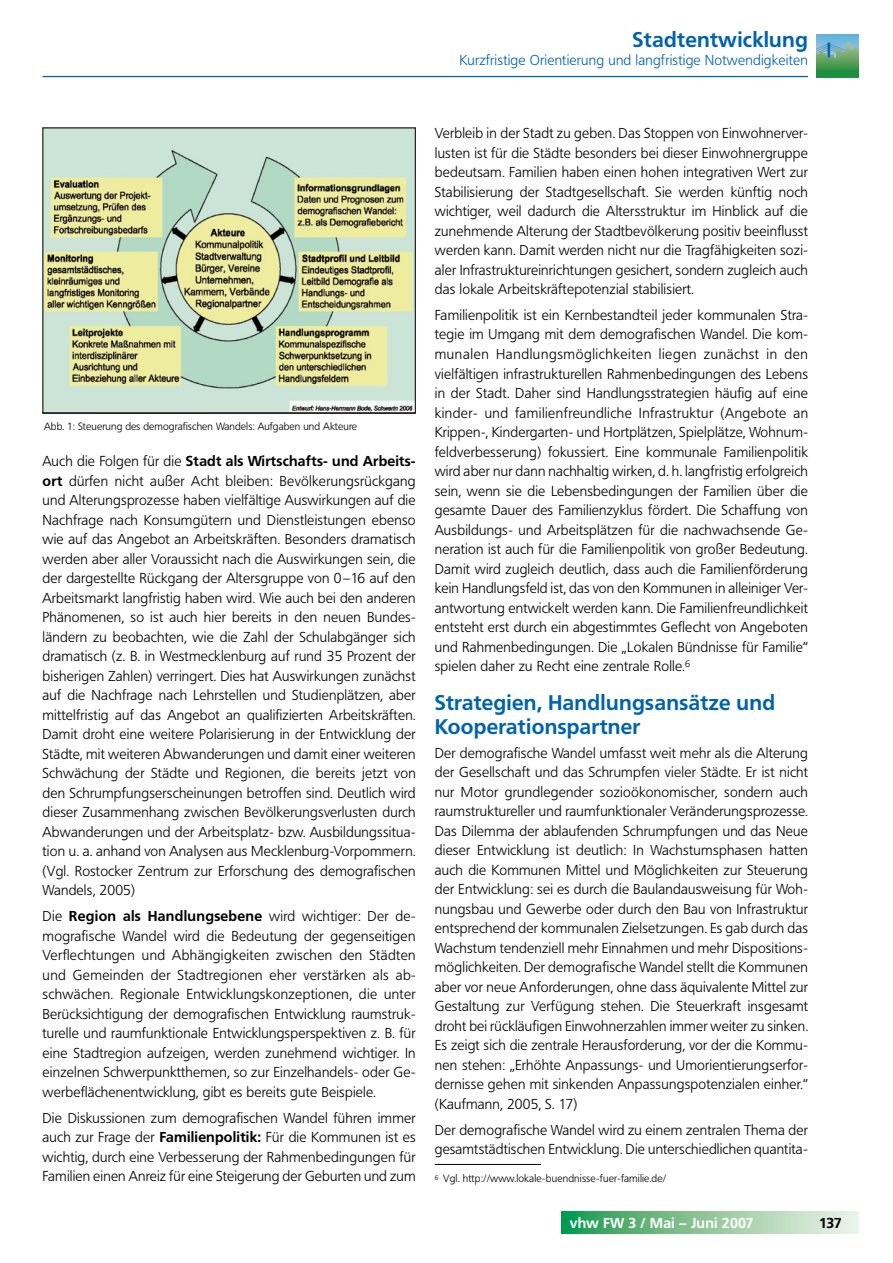
<style>
.page{position:relative;width:893px;height:1263px;background:#fff}
.page>*{position:absolute;margin:0;border:0;box-sizing:border-box;transform-origin:0 0}
.t1{font:700 21px/24px "Frutiger BQ";letter-spacing:.015em;color:#0063ae}
.t2{font:300 14.25px/19.5px "Frutiger BQ";letter-spacing:.015em;color:#000;text-align:justify}
.t3{font:300 14.25px "Frutiger BQ";letter-spacing:.015em;color:#0063ae}
.t4{font:700 14.25px "Frutiger BQ";letter-spacing:.015em;color:#fff}
.t5{font:700 14.25px "Frutiger BQ";color:#000}
.t6{font:300 10.5px "Frutiger BQ";letter-spacing:.01em;color:#000}
.s1{font-weight:700}
</style>
<div class="page">
<svg style="left:561px;top:1212px;width:298px;height:21px;background:#8ac69c"></svg>
<hr style="left:43px;top:76px;width:765px;height:1px;background:#0063ae">
<img style="left:816px;top:34px;width:43px;height:44px">
<hr style="left:435px;top:1164px;width:106px;height:1px;background:#000">
<img style="left:45px;top:130px;width:369px;height:282px">
<div style="left:43px;top:128px;width:373px;height:286px;border:1px solid #000"></div>
<h1 class="t1" style="left:633px;top:28px;width:177px">Stadtentwicklung</h1>
<p class="t3" style="left:459px;top:52px;width:350px">Kurzfristige Orientierung und langfristige Notwendigkeiten</p>
<p class="t6" style="left:44px;top:420px;width:315px">Abb. 1: Steuerung des demografischen Wandels: Aufgaben und Akteure</p>
<p class="t2" style="left:43px;top:452px;width:375px">Auch die Folgen für die <span class="s1">Stadt als Wirtschafts- und Arbeits&shy;ort</span> dürfen nicht außer Acht bleiben: Bevölkerungsrückgang und Alterungsprozesse haben vielfältige Auswirkungen auf die Nachfrage nach Konsumgütern und Dienstleistungen ebenso wie auf das Angebot an Arbeitskräften. Besonders dramatisch werden aber aller Voraussicht nach die Auswirkungen sein, die der dargestellte Rückgang der Altersgruppe von 0–16 auf den Arbeitsmarkt langfristig haben wird. Wie auch bei den anderen Phänomenen, so ist auch hier bereits in den neuen Bundes&shy;ländern zu beobachten, wie die Zahl der Schulabgänger sich dramatisch (z. B. in Westmecklenburg auf rund 35 Prozent der bisherigen Zahlen) verringert. Dies hat Auswirkungen zunächst auf die Nachfrage nach Lehrstellen und Studienplätzen, aber mittelfristig auf das Angebot an qualifizierten Arbeitskräften.<br>Damit droht eine weitere Polarisierung in der Entwicklung der Städte, mit weiteren Abwanderungen und damit einer weiteren Schwächung der Städte und Regionen, die bereits jetzt von den Schrumpfungserscheinungen betroffen sind. Deutlich wird dieser Zusammenhang zwischen Bevölkerungsverlusten durch Abwanderungen und der Arbeitsplatz- bzw. Ausbildungssitua&shy;tion u. a. anhand von Analysen aus Mecklenburg-Vorpommern. (Vgl. Rostocker Zentrum zur Erforschung des demografischen Wandels, 2005)</p>
<p class="t2" style="left:43px;top:907px;width:375px">Die <span class="s1">Region als Handlungsebene</span> wird wichtiger: Der de&shy;mografische Wandel wird die Bedeutung der gegenseitigen Verflechtungen und Abhängigkeiten zwischen den Städten und Gemeinden der Stadtregionen eher verstärken als ab&shy;schwächen. Regionale Entwicklungskonzeptionen, die unter Berücksichtigung der demografischen Entwicklung raumstruk&shy;turelle und raumfunktionale Entwicklungsperspektiven z. B. für eine Stadtregion aufzeigen, werden zunehmend wichtiger. In einzelnen Schwerpunktthemen, so zur Einzelhandels- oder Ge&shy;werbeflächenentwicklung, gibt es bereits gute Beispiele.</p>
<p class="t2" style="left:43px;top:1108px;width:375px">Die Diskussionen zum demografischen Wandel führen immer auch zur Frage der <span class="s1">Familienpolitik:</span> Für die Kommunen ist es wichtig, durch eine Verbesserung der Rahmenbedingungen für Familien einen Anreiz für eine Steigerung der Geburten und zum</p>
<p class="t2" style="left:435px;top:124px;width:375px">Verbleib in der Stadt zu geben. Das Stoppen von Einwohnerver&shy;lusten ist für die Städte besonders bei dieser Einwohnergruppe bedeutsam. Familien haben einen hohen integrativen Wert zur Stabilisierung der Stadtgesellschaft. Sie werden künftig noch wichtiger, weil dadurch die Altersstruktur im Hinblick auf die zunehmende Alterung der Stadtbevölkerung positiv beeinflusst werden kann. Damit werden nicht nur die Tragfähigkeiten sozi&shy;aler Infrastruktureinrichtungen gesichert, sondern zugleich auch das lokale Arbeitskräftepotenzial stabilisiert.</p>
<p class="t2" style="left:435px;top:305px;width:375px">Familienpolitik ist ein Kernbestandteil jeder kommunalen Stra&shy;tegie im Umgang mit dem demografischen Wandel. Die kom&shy;munalen Handlungsmöglichkeiten liegen zunächst in den vielfältigen infrastrukturellen Rahmenbedingungen des Lebens in der Stadt. Daher sind Handlungsstrategien häufig auf eine kinder- und familienfreundliche Infrastruktur (Angebote an Krippen-, Kindergarten- und Hortplätzen, Spielplätze, Wohnum&shy;feldverbesserung) fokussiert. Eine kommunale Familienpolitik wird aber nur dann nachhaltig wirken, d. h. langfristig erfolgreich sein, wenn sie die Lebensbedingungen der Familien über die gesamte Dauer des Familienzyklus fördert. Die Schaffung von Ausbildungs- und Arbeitsplätzen für die nachwachsende Ge&shy;neration ist auch für die Familienpolitik von großer Bedeutung.<br>Damit wird zugleich deutlich, dass auch die Familienförderung kein Handlungsfeld ist, das von den Kommunen in alleiniger Ver&shy;antwortung entwickelt werden kann. Die Familienfreundlichkeit entsteht erst durch ein abgestimmtes Geflecht von Angeboten und Rahmenbedingungen. Die „Lokalen Bündnisse für Familie“ spielen daher zu Recht eine zentrale Rolle.</p>
<h1 class="t1" style="left:435px;top:691px;width:342px">Strategien, Handlungsansätze und<br>Kooperationspartner</h1>
<p class="t2" style="left:435px;top:743px;width:375px">Der demografische Wandel umfasst weit mehr als die Alterung der Gesellschaft und das Schrumpfen vieler Städte. Er ist nicht nur Motor grundlegender sozioökonomischer, sondern auch raumstruktureller und raumfunktionaler Veränderungsprozesse.<br>Das Dilemma der ablaufenden Schrumpfungen und das Neue dieser Entwicklung ist deutlich: In Wachstumsphasen hatten auch die Kommunen Mittel und Möglichkeiten zur Steuerung der Entwicklung: sei es durch die Baulandausweisung für Woh&shy;nungsbau und Gewerbe oder durch den Bau von Infrastruktur entsprechend der kommunalen Zielsetzungen. Es gab durch das Wachstum tendenziell mehr Einnahmen und mehr Dispositions&shy;möglichkeiten. Der demografische Wandel stellt die Kommunen aber vor neue Anforderungen, ohne dass äquivalente Mittel zur Gestaltung zur Verfügung stehen. Die Steuerkraft insgesamt droht bei rückläufigen Einwohnerzahlen immer weiter zu sinken.<br>Es zeigt sich die zentrale Herausforderung, vor der die Kommu&shy;nen stehen: „Erhöhte Anpassungs- und Umorientierungserfor&shy;dernisse gehen mit sinkenden Anpassungspotenzialen einher.“ (Kaufmann, 2005, S. 17)</p>
<p class="t2" style="left:435px;top:1120px;width:375px">Der demografische Wandel wird zu einem zentralen Thema der gesamtstädtischen Entwicklung. Die unterschiedlichen quantita-</p>
<p class="t6" style="left:443px;top:1172px;width:225px">Vgl. http://www.lokale-buendnisse-fuer-familie.de/</p>
<p class="t4" style="left:570px;top:1214px;width:185px">vhw FW 3 / Mai – Juni 2007</p>
<p class="t5" style="left:819px;top:1214px;width:24px">137</p>
</div>
